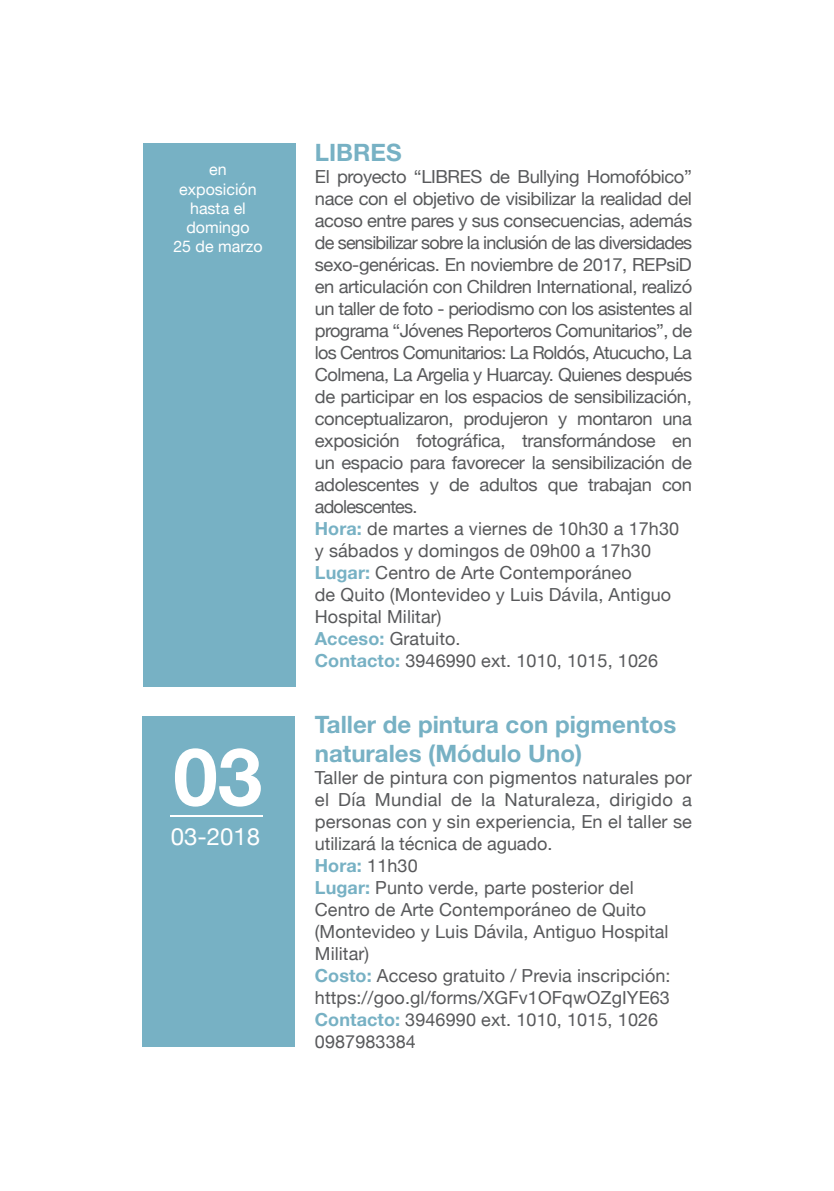
<style>
.page{position:relative;width:834px;height:1191px;background:#fff}
.page>*{position:absolute;margin:0;border:0;box-sizing:border-box;transform-origin:0 0}
.t1{font:700 80px "Helvetica Neue LT Std";color:#fff}
.t2{font:700 24px/28.8px "Helvetica Neue LT Std";color:#77b1c4}
.t3{font:24px "Helvetica Neue";color:#fff}
.t4{font:18px/22px "Helvetica Neue";letter-spacing:-.025em;color:#58595b}
.t5{font:18px/22px "Helvetica Neue";letter-spacing:.005em;color:#58595b}
.t6{font:16px/19.2px "Helvetica Neue";color:#fff;text-align:center}
.s1{font-weight:700;color:#77b1c4}
</style>
<div class="page">
<div style="left:143px;top:143px;width:152px;height:543px;background:#77b1c4"></div>
<div style="left:142px;top:716px;width:152px;height:330px;background:#77b1c4"></div>
<hr style="left:171px;top:815px;width:92px;height:1px;background:#fff">
<p class="t6" style="left:173px;top:161px;width:91px">en exposición hasta el domingo<br>25 de marzo</p>
<h1 class="t1" style="left:173px;top:727px;width:90px">03</h1>
<h2 class="t3" style="left:171px;top:819px;width:91px">03-2018</h2>
<h2 class="t2" style="left:315px;top:137px;width:88px">LIBRES</h2>
<p class="t4" style="left:315px;top:166px;width:379px">El proyecto “LIBRES de Bullying Homofóbico” nace con el objetivo de visibilizar la realidad del acoso entre pares y sus consecuencias, además de sensibilizar sobre la inclusión de las diversidades sexo-genéricas. En noviembre de 2017, REPsiD en articulación con Children International, realizó un taller de foto - periodismo con los asistentes al programa “Jóvenes Reporteros Comunitarios”, de los Centros Comunitarios: La Roldós, Atucucho, La Colmena, La Argelia y Huarcay. Quienes después de participar en los espacios de sensibilización, conceptualizaron, produjeron y montaron una exposición fotográfica, transformándose en un espacio para favorecer la sensibilización de adolescentes y de adultos que trabajan con adolescentes.<br><span class="s1">Hora:</span> de martes a viernes de 10h30 a 17h30 y sábados y domingos de 09h00 a 17h30<br><span class="s1">Lugar:</span> Centro de Arte Contemporáneo<br>de Quito (Montevideo y Luis Dávila, Antiguo Hospital Militar)<br><span class="s1">Acceso:</span> Gratuito.<br><span class="s1">Contacto:</span> 3946990 ext. 1010, 1015, 1026</p>
<h2 class="t2" style="left:315px;top:709px;width:363px">Taller de pintura con pigmentos naturales (Módulo Uno)</h2>
<p class="t5" style="left:315px;top:767px;width:378px">Taller de pintura con pigmentos naturales por el Día Mundial de la Naturaleza, dirigido a personas con y sin experiencia, En el taller se utilizará la técnica de aguado.<br><span class="s1">Hora:</span> 11h30<br><span class="s1">Lugar:</span> Punto verde, parte posterior del Centro de Arte Contemporáneo de Quito (Montevideo y Luis Dávila, Antiguo Hospital Militar)<br><span class="s1">Costo:</span> Acceso gratuito / Previa inscripción: https://goo.gl/forms/XGFv1OFqwOZgIYE63<br><span class="s1">Contacto:</span> 3946990 ext. 1010, 1015, 1026<br>0987983384</p>
</div>
